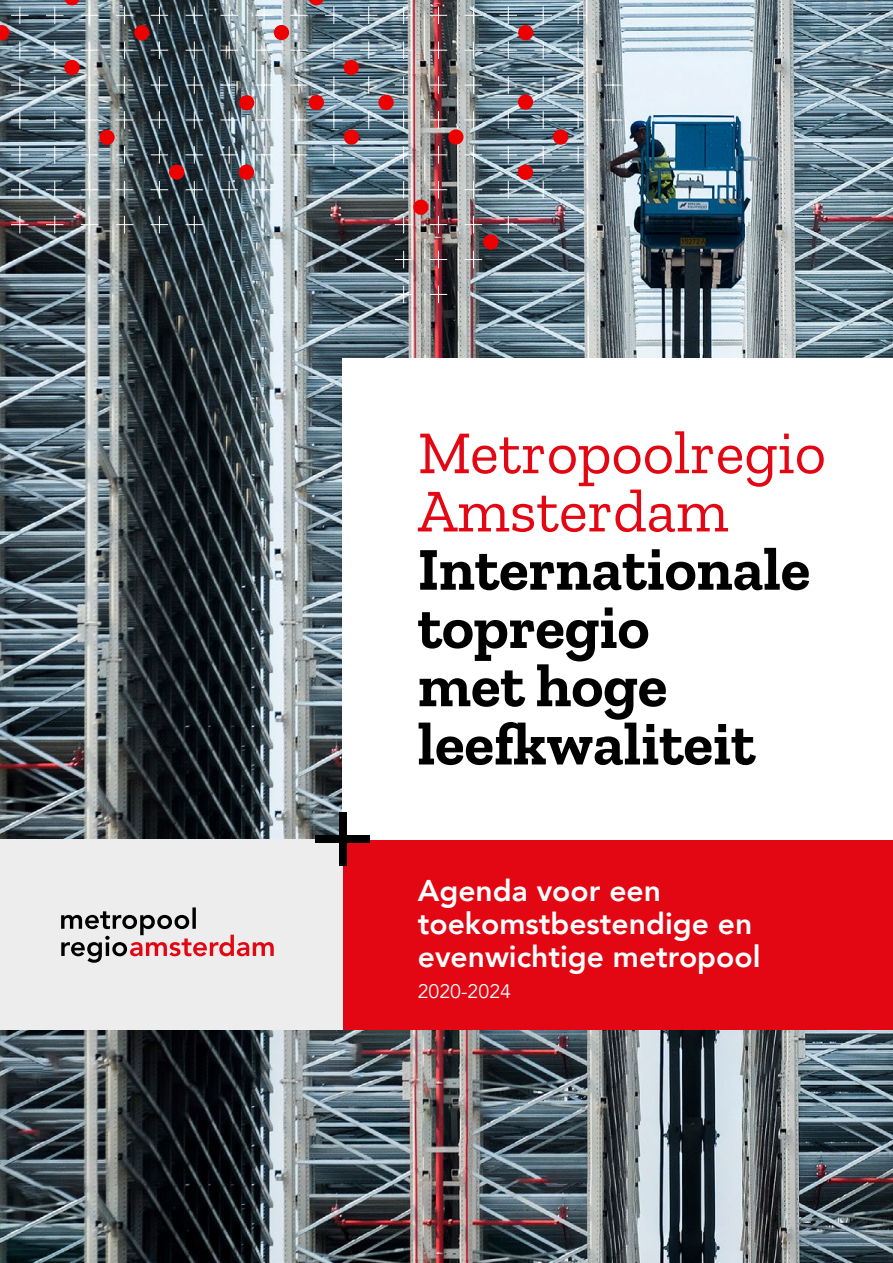
<style>
.page{position:relative;width:893px;height:1263px;background:#fff}
.page>*{position:absolute;margin:0;border:0;box-sizing:border-box;transform-origin:0 0}
.t1{font:700 60.9px/58.2px "Zilla Slab";color:#000}
.t2{font:60.9px/58.2px "Zilla Slab";color:#e30613}
.t3{font:800 30px/33px "Avenir";color:#fff}
.t4{font:19.5px "Avenir";color:#fff}
</style>
<div class="page">
<img style="left:0;top:0;width:893px;height:1263px">
<div style="left:483px;top:234px;width:15px;height:16px;background:#ec0000;border-radius:50%"></div>
<div style="left:413px;top:200px;width:16px;height:15px;background:#ec0000;border-radius:50%"></div>
<div style="left:239px;top:165px;width:15px;height:15px;background:#ec0000;border-radius:50%"></div>
<div style="left:518px;top:165px;width:15px;height:15px;background:#ec0000;border-radius:50%"></div>
<div style="left:169px;top:165px;width:15px;height:15px;background:#ec0000;border-radius:50%"></div>
<div style="left:553px;top:129px;width:15px;height:16px;background:#ec0000;border-radius:50%"></div>
<div style="left:344px;top:129px;width:15px;height:16px;background:#ec0000;border-radius:50%"></div>
<div style="left:448px;top:129px;width:15px;height:16px;background:#ec0000;border-radius:50%"></div>
<div style="left:99px;top:130px;width:16px;height:15px;background:#ec0000;border-radius:50%"></div>
<div style="left:309px;top:95px;width:15px;height:15px;background:#ec0000;border-radius:50%"></div>
<div style="left:518px;top:94px;width:15px;height:16px;background:#ec0000;border-radius:50%"></div>
<div style="left:239px;top:95px;width:15px;height:15px;background:#ec0000;border-radius:50%"></div>
<div style="left:378px;top:95px;width:16px;height:15px;background:#ec0000;border-radius:50%"></div>
<div style="left:344px;top:60px;width:15px;height:15px;background:#ec0000;border-radius:50%"></div>
<div style="left:64px;top:60px;width:16px;height:15px;background:#ec0000;border-radius:50%"></div>
<div style="left:274px;top:25px;width:15px;height:15px;background:#ec0000;border-radius:50%"></div>
<div style="left:518px;top:25px;width:15px;height:15px;background:#ec0000;border-radius:50%"></div>
<div style="left:134px;top:25px;width:15px;height:15px;background:#ec0000;border-radius:50%"></div>
<svg style="left:499px;top:7px;width:18px;height:17px"></svg>
<svg style="left:534px;top:7px;width:18px;height:17px"></svg>
<svg style="left:500px;top:41px;width:17px;height:18px"></svg>
<svg style="left:534px;top:41px;width:18px;height:18px"></svg>
<svg style="left:569px;top:7px;width:18px;height:17px"></svg>
<svg style="left:569px;top:41px;width:18px;height:18px"></svg>
<svg style="left:430px;top:7px;width:17px;height:17px"></svg>
<svg style="left:465px;top:7px;width:17px;height:17px"></svg>
<svg style="left:430px;top:41px;width:17px;height:18px"></svg>
<svg style="left:465px;top:41px;width:17px;height:18px"></svg>
<svg style="left:360px;top:7px;width:17px;height:17px"></svg>
<svg style="left:395px;top:7px;width:17px;height:17px"></svg>
<svg style="left:360px;top:41px;width:17px;height:18px"></svg>
<svg style="left:395px;top:41px;width:17px;height:18px"></svg>
<svg style="left:290px;top:0;width:53px;height:24px"></svg>
<svg style="left:290px;top:41px;width:18px;height:18px"></svg>
<svg style="left:325px;top:41px;width:18px;height:18px"></svg>
<svg style="left:220px;top:7px;width:18px;height:17px"></svg>
<svg style="left:255px;top:7px;width:18px;height:17px"></svg>
<svg style="left:220px;top:41px;width:18px;height:18px"></svg>
<svg style="left:255px;top:41px;width:18px;height:18px"></svg>
<svg style="left:151px;top:7px;width:17px;height:17px"></svg>
<svg style="left:186px;top:7px;width:17px;height:17px"></svg>
<svg style="left:151px;top:41px;width:17px;height:18px"></svg>
<svg style="left:186px;top:41px;width:17px;height:18px"></svg>
<svg style="left:116px;top:7px;width:17px;height:17px"></svg>
<svg style="left:81px;top:41px;width:17px;height:18px"></svg>
<svg style="left:116px;top:41px;width:17px;height:18px"></svg>
<svg style="left:46px;top:0;width:52px;height:24px"></svg>
<svg style="left:0;top:7px;width:29px;height:52px;background:#706f7a"></svg>
<svg style="left:46px;top:41px;width:17px;height:18px"></svg>
<svg style="left:499px;top:76px;width:18px;height:18px"></svg>
<svg style="left:534px;top:76px;width:18px;height:18px"></svg>
<svg style="left:500px;top:111px;width:17px;height:18px"></svg>
<svg style="left:534px;top:111px;width:18px;height:18px"></svg>
<svg style="left:569px;top:76px;width:18px;height:18px"></svg>
<svg style="left:604px;top:76px;width:18px;height:18px"></svg>
<svg style="left:569px;top:111px;width:18px;height:18px"></svg>
<svg style="left:604px;top:111px;width:18px;height:18px"></svg>
<svg style="left:430px;top:76px;width:17px;height:18px"></svg>
<svg style="left:465px;top:76px;width:17px;height:18px"></svg>
<svg style="left:430px;top:111px;width:17px;height:18px"></svg>
<svg style="left:465px;top:111px;width:17px;height:18px"></svg>
<svg style="left:360px;top:76px;width:17px;height:18px"></svg>
<svg style="left:395px;top:76px;width:17px;height:18px"></svg>
<svg style="left:360px;top:111px;width:17px;height:18px"></svg>
<svg style="left:395px;top:111px;width:17px;height:18px"></svg>
<svg style="left:290px;top:76px;width:18px;height:18px"></svg>
<svg style="left:325px;top:76px;width:18px;height:18px"></svg>
<svg style="left:290px;top:111px;width:18px;height:18px"></svg>
<svg style="left:325px;top:111px;width:18px;height:18px"></svg>
<svg style="left:220px;top:76px;width:18px;height:18px"></svg>
<svg style="left:255px;top:76px;width:18px;height:18px"></svg>
<svg style="left:220px;top:111px;width:18px;height:18px"></svg>
<svg style="left:255px;top:111px;width:18px;height:18px"></svg>
<svg style="left:151px;top:76px;width:17px;height:18px"></svg>
<svg style="left:186px;top:76px;width:17px;height:18px"></svg>
<svg style="left:151px;top:111px;width:17px;height:18px"></svg>
<svg style="left:186px;top:111px;width:17px;height:18px"></svg>
<svg style="left:81px;top:76px;width:17px;height:18px"></svg>
<svg style="left:116px;top:76px;width:17px;height:18px"></svg>
<svg style="left:81px;top:111px;width:17px;height:18px"></svg>
<svg style="left:116px;top:111px;width:17px;height:18px"></svg>
<svg style="left:11px;top:76px;width:18px;height:18px"></svg>
<svg style="left:46px;top:76px;width:17px;height:18px"></svg>
<svg style="left:11px;top:111px;width:18px;height:18px"></svg>
<svg style="left:46px;top:111px;width:17px;height:18px"></svg>
<svg style="left:499px;top:146px;width:18px;height:18px"></svg>
<svg style="left:534px;top:146px;width:18px;height:18px"></svg>
<svg style="left:500px;top:181px;width:17px;height:17px"></svg>
<svg style="left:534px;top:181px;width:18px;height:17px"></svg>
<svg style="left:569px;top:146px;width:18px;height:18px"></svg>
<svg style="left:430px;top:146px;width:17px;height:18px"></svg>
<svg style="left:465px;top:146px;width:17px;height:18px"></svg>
<svg style="left:430px;top:181px;width:17px;height:17px"></svg>
<svg style="left:465px;top:181px;width:17px;height:17px"></svg>
<svg style="left:395px;top:146px;width:17px;height:18px"></svg>
<svg style="left:395px;top:181px;width:17px;height:17px"></svg>
<svg style="left:290px;top:146px;width:18px;height:18px"></svg>
<svg style="left:325px;top:146px;width:18px;height:18px"></svg>
<svg style="left:220px;top:146px;width:18px;height:18px"></svg>
<svg style="left:255px;top:146px;width:18px;height:18px"></svg>
<svg style="left:220px;top:181px;width:18px;height:17px"></svg>
<svg style="left:255px;top:181px;width:18px;height:17px"></svg>
<svg style="left:151px;top:146px;width:17px;height:18px"></svg>
<svg style="left:186px;top:146px;width:17px;height:18px"></svg>
<svg style="left:151px;top:181px;width:17px;height:17px"></svg>
<svg style="left:186px;top:181px;width:17px;height:17px"></svg>
<svg style="left:81px;top:146px;width:17px;height:18px"></svg>
<svg style="left:116px;top:146px;width:17px;height:18px"></svg>
<svg style="left:81px;top:181px;width:17px;height:17px"></svg>
<svg style="left:116px;top:181px;width:17px;height:17px"></svg>
<svg style="left:11px;top:146px;width:18px;height:18px"></svg>
<svg style="left:46px;top:146px;width:17px;height:18px"></svg>
<svg style="left:11px;top:181px;width:18px;height:17px"></svg>
<svg style="left:46px;top:181px;width:17px;height:17px"></svg>
<svg style="left:499px;top:216px;width:18px;height:17px"></svg>
<svg style="left:430px;top:216px;width:17px;height:17px"></svg>
<svg style="left:465px;top:216px;width:17px;height:17px"></svg>
<svg style="left:430px;top:251px;width:17px;height:17px"></svg>
<svg style="left:465px;top:251px;width:17px;height:17px"></svg>
<svg style="left:395px;top:216px;width:17px;height:17px"></svg>
<svg style="left:395px;top:251px;width:17px;height:17px"></svg>
<svg style="left:151px;top:216px;width:17px;height:17px"></svg>
<svg style="left:186px;top:216px;width:17px;height:17px"></svg>
<svg style="left:81px;top:216px;width:17px;height:17px"></svg>
<svg style="left:116px;top:216px;width:17px;height:17px"></svg>
<svg style="left:11px;top:216px;width:18px;height:17px"></svg>
<svg style="left:46px;top:216px;width:17px;height:17px"></svg>
<svg style="left:430px;top:286px;width:17px;height:17px"></svg>
<svg style="left:395px;top:286px;width:17px;height:17px"></svg>
<div style="left:343px;top:839px;width:550px;height:191px;background:#e30613"></div>
<div style="left:0;top:839px;width:343px;height:191px;background:#ededed"></div>
<div style="left:343px;top:358px;width:550px;height:481px;background:#fff"></div>
<div style="left:316px;top:835px;width:54px;height:8px;background:#000"></div>
<div style="left:339px;top:812px;width:7px;height:54px;background:#000"></div>
<svg style="left:61px;top:907px;width:213px;height:56px"></svg>
<h1 class="t2" style="left:418px;top:424px;width:410px">Metropoolregio<br>Amsterdam</h1>
<h1 class="t1" style="left:418px;top:541px;width:394px">Internationale topregio<br>met hoge leefkwaliteit</h1>
<p class="t3" style="left:418px;top:874px;width:344px">Agenda voor een toekomstbestendige en evenwichtige metropool</p>
<p class="t4" style="left:418px;top:980px;width:95px">2020-2024</p>
</div>
